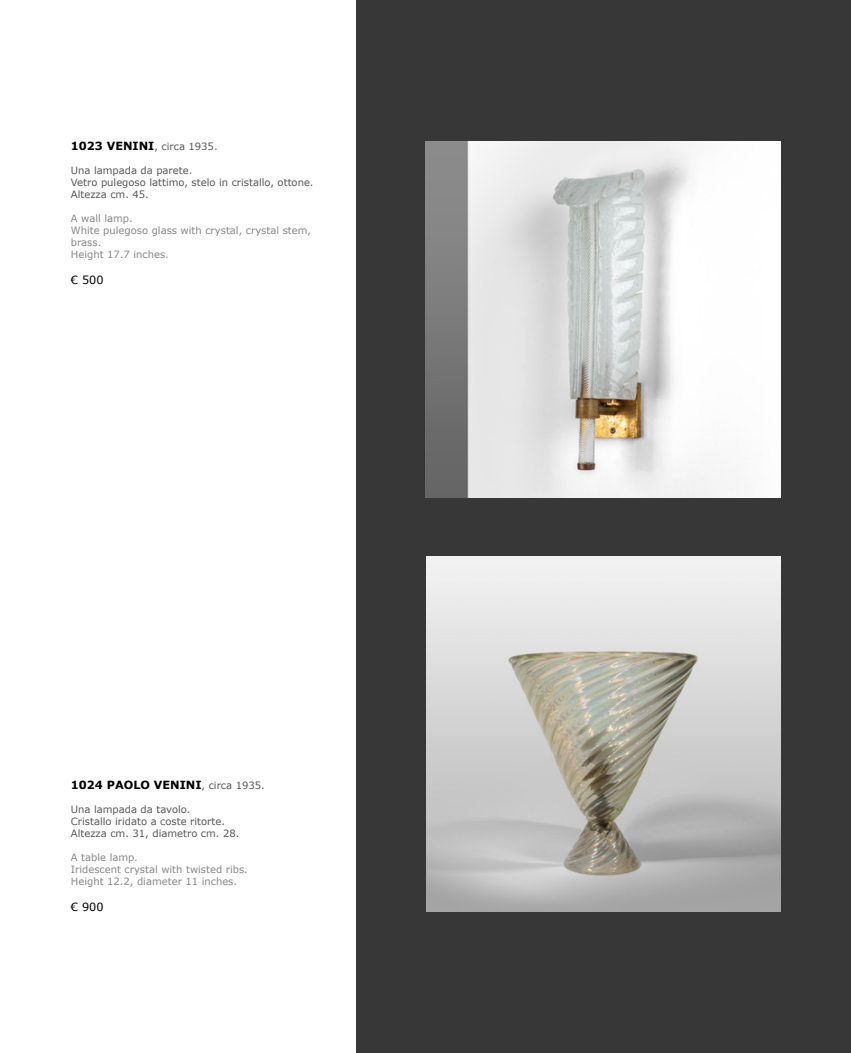
<style>
.page{position:relative;width:851px;height:1053px;background:#fff}
.page>*{position:absolute;margin:0;border:0;box-sizing:border-box;transform-origin:0 0}
.t1{font:700 11.25px "Verdana";color:#000}
.t2{font:11.25px "Verdana";color:#000}
.t3{font:10px/12px "Verdana";color:#575756}
.t4{font:10px/12px "Verdana";color:#878787}
.s1{font-weight:700;font-size:11.25px;color:#000}
.s2{font-weight:400;font-size:10px;color:#575756}
</style>
<div class="page">
<div style="left:356px;top:0;width:494px;height:1052px;background:#383737"></div>
<img style="left:425px;top:142px;width:355px;height:355px">
<img style="left:426px;top:556px;width:354px;height:355px">
<p class="t3" style="left:71px;top:141px;width:148px"><span class="s1">1023 VENINI</span>, circa 1935.</p>
<p class="t3" style="left:71px;top:165px;width:244px">Una lampada da parete.<br>Vetro pulegoso lattimo, stelo in cristallo, ottone.<br>Altezza cm. 45.</p>
<p class="t4" style="left:71px;top:213px;width:242px">A wall lamp.<br>White pulegoso glass with crystal, crystal stem, brass.<br>Height 17.7 inches.</p>
<p class="t2" style="left:71px;top:272px;width:34px">€ 500</p>
<p class="t1" style="left:71px;top:777px;width:195px">1024 PAOLO VENINI<span class="s2">, circa 1935.</span></p>
<p class="t3" style="left:71px;top:803px;width:170px">Una lampada da tavolo.<br>Cristallo iridato a coste ritorte.<br>Altezza cm. 31, diametro cm. 28.</p>
<p class="t4" style="left:71px;top:851px;width:178px">A table lamp.<br>Iridescent crystal with twisted ribs.<br>Height 12.2, diameter 11 inches.</p>
<p class="t2" style="left:71px;top:898px;width:34px">€ 900</p>
</div>
